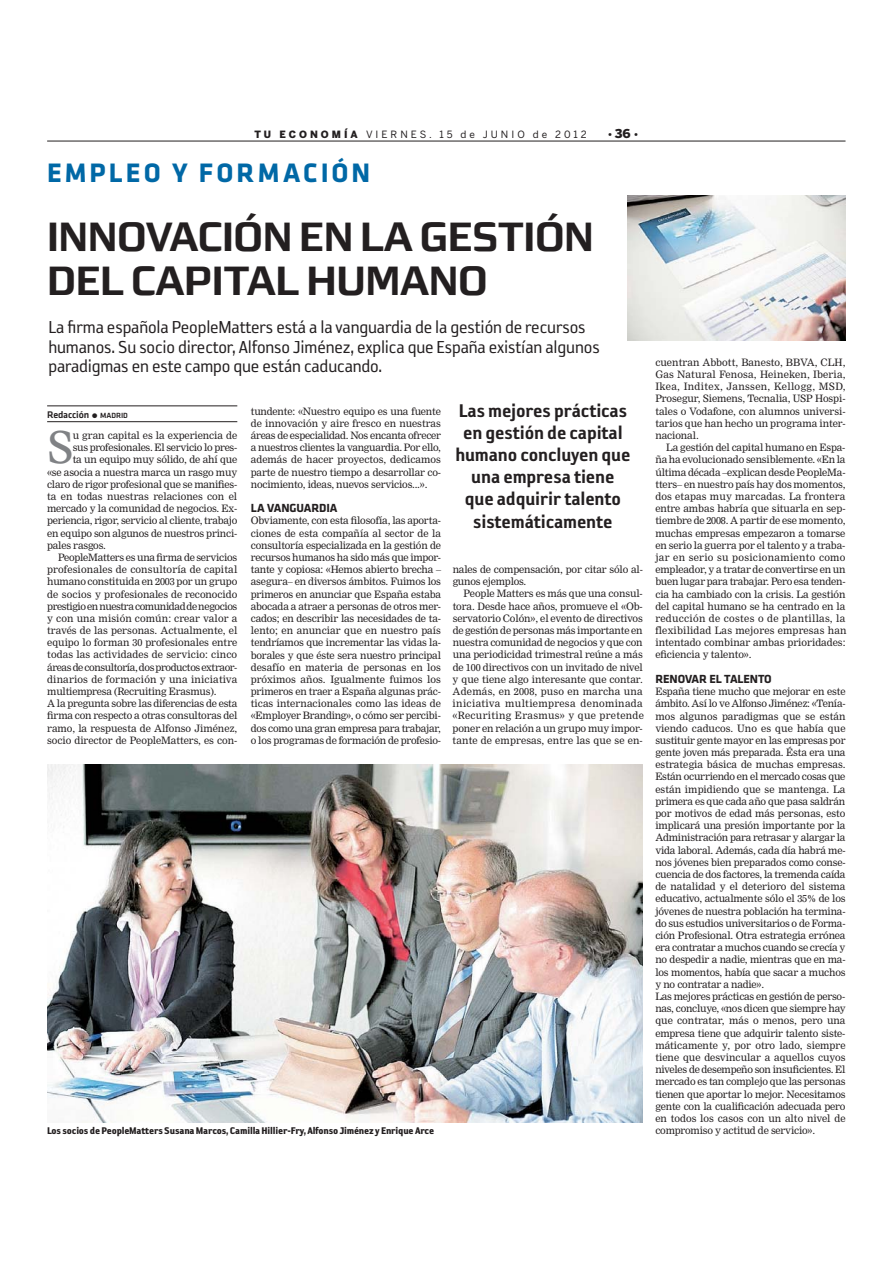
<style>
.page{position:relative;width:893px;height:1263px;background:#fff}
.page>*{position:absolute;margin:0;border:0;box-sizing:border-box;transform-origin:0 0}
.t1{font:43.05px "Nimrod MT Std";color:#808285}
.t2{font:700 40.95px/43.2px "Morgan Sans";letter-spacing:-.01em;color:#231f20}
.t3{font:700 27.75px "Klavika";letter-spacing:.105em;color:#0068a6}
.t4{font:21px/22.2px "Reykjavik One C Gauge";letter-spacing:-.01em;color:#231f20;text-align:center}
.t5{font:19.95px/20px "Reykjavik One A Gauge";letter-spacing:-.01em;color:#231f20}
.t6{font:700 12.15px "Klavika";letter-spacing:-.01em;color:#231f20}
.t7{font:11.1px "Reykjavik One D Gauge";letter-spacing:-.02em;color:#231f20}
.t8{font:10.05px/12.1px "Nimrod MT Std";letter-spacing:-.02em;color:#231f20;text-align:justify}
.t9{font:10.05px "Nimrod MT Std";letter-spacing:.01em;color:#231f20}
.t10{font:10.05px "Nimrod MT Std";letter-spacing:-.04em;color:#231f20}
.t11{font:10.05px "Nimrod MT Std";letter-spacing:.005em;color:#231f20}
.t12{font:10.05px "Nimrod MT Std";letter-spacing:.015em;color:#231f20}
.t13{font:10.05px "Benton Sans";letter-spacing:.3em;color:#231f20}
.t14{font:10.05px "Nimrod MT Std";color:#231f20}
.t15{font:500 10.05px "Klavika";letter-spacing:-.01em;color:#231f20}
.t16{font:900 10.05px "Benton Sans";color:#231f20}
.s1{font-weight:900}
.s2{font-size:12.15px}
.s3{font-size:7.8px}
</style>
<div class="page">
<hr style="left:47px;top:406px;width:190px;height:1px;background:#231f20">
<hr style="left:47px;top:421px;width:190px;height:1px;background:#231f20">
<img style="left:47px;top:764px;width:596px;height:358px">
<img style="left:627px;top:195px;width:218px;height:145px">
<hr style="left:47px;top:141px;width:798px;height:1px;background:#231f20">
<p class="t13" style="left:254px;top:129px;width:334px"><span class="s1">TU ECONOMÍA</span> VIERNES. 15 de JUNIO de 2012</p>
<p class="t16" style="left:608px;top:129px;width:32px">• <span class="s2">36</span> •</p>
<h3 class="t3" style="left:47px;top:162px;width:325px">EMPLEO Y FORMACIÓN</h3>
<h2 class="t2" style="left:47px;top:216px;width:548px">INNOVACIÓN EN LA GESTIÓN<br>DEL CAPITAL HUMANO</h2>
<h3 class="t5" style="left:48px;top:318px;width:553px">La firma española PeopleMatters está a la vanguardia de la gestión de recursos humanos. Su socio director, Alfonso Jiménez, explica que España existían algunos paradigmas en este campo que están caducando.</h3>
<p class="t15" style="left:47px;top:410px;width:82px">Redacción ● <span class="s3">MADRID</span></p>
<h3 class="t4" style="left:455px;top:401px;width:177px">Las mejores prácticas en gestión de capital humano concluyen que una empresa tiene que adquirir talento sistemáticamente</h3>
<p class="t8" style="left:251px;top:405px;width:192px">tundente: «Nuestro equipo es una fuente de innovación y aire fresco en nuestras áreas de especialidad. Nos encanta ofrecer a nuestros clientes la vanguardia. Por ello, además de hacer proyectos, dedicamos parte de nuestro tiempo a desarrollar co&shy;nocimiento, ideas, nuevos servicios...» .</p>
<p class="t6" style="left:251px;top:503px;width:88px">LA VANGUARDIA</p>
<p class="t8" style="left:251px;top:515px;width:192px">Obviamente, con esta filosofía, las aporta&shy;ciones de esta compañía al sector de la consultoría especializada en la gestión de recursos humanos ha sido más que impor&shy;tante y copiosa: «Hemos abierto brecha – asegura– en diversos ámbitos. Fuimos los primeros en anunciar que España estaba abocada a atraer a personas de otros mer&shy;cados; en describir las necesidades de ta&shy;lento; en anunciar que en nuestro país tendríamos que incrementar las vidas la&shy;borales y que éste ser a nuestro principal desafío en materia de personas en los próximos años. Igualmente fuimos los primeros en traer a España algunas prác&shy;ticas internacionales como las ideas de «Employer Branding », o cómo ser percibi&shy;dos como una gran empresa para trabajar, o los programas de formación de profesio-</p>
<h1 class="t1" style="left:47px;top:429px;width:28px">S</h1>
<p class="t8" style="left:73px;top:430px;width:166px">u gran capital es la experiencia de</p>
<p class="t8" style="left:73px;top:442px;width:166px">sus profesionales. El servicio lo pres-</p>
<p class="t8" style="left:73px;top:454px;width:166px">ta un equipo muy sólido, de ahí que</p>
<p class="t8" style="left:47px;top:466px;width:192px">«se asocia a nuestra marca un rasgo muy</p>
<p class="t8" style="left:47px;top:478px;width:192px">claro de rigor profesional que se manifies-</p>
<p class="t14" style="left:47px;top:492px;width:192px">ta en todas nuestras relaciones con el</p>
<p class="t8" style="left:47px;top:503px;width:192px">mercado y la comunidad de negocios. Ex-</p>
<p class="t8" style="left:47px;top:515px;width:192px">periencia, rigor, servicio al cliente, trabajo</p>
<p class="t8" style="left:47px;top:527px;width:192px">en equipo son algunos de nuestros princi-</p>
<p class="t8" style="left:47px;top:539px;width:60px">pales rasgos .</p>
<p class="t8" style="left:58px;top:552px;width:181px">PeopleMatters es una firma de servicios</p>
<p class="t9" style="left:47px;top:565px;width:192px">profesionales de consultoría de capital</p>
<p class="t8" style="left:47px;top:576px;width:192px">humano constituida en 2003 por un grupo</p>
<p class="t8" style="left:47px;top:588px;width:192px">de socios y profesionales de reconocido</p>
<p class="t10" style="left:47px;top:602px;width:192px">prestigio en nuestra comunidad de negocios</p>
<p class="t9" style="left:47px;top:614px;width:192px">y con una misión común: crear valor a</p>
<p class="t11" style="left:47px;top:626px;width:192px">través de las personas. Actualmente, el</p>
<p class="t8" style="left:47px;top:637px;width:192px">equipo lo forman 30 profesionales entre</p>
<p class="t9" style="left:47px;top:650px;width:192px">todas las actividades de servicio: cinco</p>
<p class="t10" style="left:47px;top:663px;width:192px">áreas de consultoría, dos productos extraor-</p>
<p class="t12" style="left:47px;top:675px;width:192px">dinarios de formación y una iniciativa</p>
<p class="t8" style="left:47px;top:686px;width:171px">multiempresa (Recruiting Erasmus).</p>
<p class="t8" style="left:47px;top:698px;width:192px">A la pregunta sobre las diferencias de esta</p>
<p class="t8" style="left:47px;top:710px;width:192px">firma con respecto a otras consultoras del</p>
<p class="t8" style="left:47px;top:722px;width:192px">ramo, la respuesta de Alfonso Jiménez,</p>
<p class="t8" style="left:47px;top:735px;width:192px">socio director de PeopleMatters, es con-</p>
<p class="t8" style="left:453px;top:564px;width:192px">nales de compensación, por citar sólo al&shy;gunos ejemplos .</p>
<p class="t8" style="left:453px;top:588px;width:193px;text-align:left;text-indent:11px">People Matters es más que una consul&shy;tora. Desde hace años, promueve el «Ob&shy;servatorio Colón», el evento de directivos de gestión de personas más importante en nuestra comunidad de negocios y que con una periodicidad trimestral reúne a más de 100 directivos con un invitado de nivel y que tiene algo interesante que contar.<br>Además, en 2008, puso en marcha una iniciativa multiempresa denominada «Recuriting Erasmus » y que pretende poner en relación a un grupo muy impor&shy;tante de empresas, entre las que se en-</p>
<p class="t7" style="left:47px;top:1127px;width:388px">Los socios de PeopleMatters Susana Marcos, Camilla Hillier-Fry, Alfonso Jiménez y Enrique Arce</p>
<p class="t8" style="left:655px;top:357px;width:192px">cuentran Abbott, Banesto, BBVA, CLH, Gas Natural Fenosa, Heineken, Iberia, Ikea, Inditex, Janssen, Kellogg, MSD, Prosegur, Siemens, Tecnalia, USP Hospi&shy;tales o Vodafone, con alumnos universi&shy;tarios que han hecho un programa inter&shy;nacional.</p>
<p class="t8" style="left:655px;top:442px;width:193px;text-indent:11px">La gestión del capital humano en Espa&shy;ña ha evolucionado sensiblemente. «En la última década –explican desde PeopleMa&shy;tters– en nuestro país hay dos momentos, dos etapas muy marcadas. La frontera entre ambas habría que situarla en sep&shy;tiembre de 2008. A partir de ese momento, muchas empresas empezaron a tomarse en serio la guerra por el talento y a traba&shy;jar en serio su posicionamiento como empleador, y a tratar de convertirse en un buen lugar para trabajar. Pero esa tenden&shy;cia ha cambiado con la crisis. La gestión del capital humano se ha centrado en la reducción de costes o de plantillas, la flexibilidad Las mejores empresas han intentado combinar ambas prioridades: eficiencia y talento».</p>
<p class="t6" style="left:655px;top:674px;width:118px">RENOVAR EL TALENTO</p>
<p class="t8" style="left:655px;top:686px;width:192px;text-align:left">España tiene mucho que mejorar en este ámbito. Así lo ve Alfonso Jiménez: «Tenía&shy;mos algunos paradigmas que se están viendo caducos. Uno es que había que sustituir gente mayor en las empresas por gente joven más preparada. Ésta era una estrategia básica de muchas empresas.<br>Están ocurriendo en el mercado cosas que están impidiendo que se mantenga. La primera es que cada año que pasa saldrán por motivos de edad más personas, esto implicará una presión importante por la Administraci ón para retrasar y alargar la vida laboral. Además, cada día habrá me&shy;nos jóvenes bien preparados como conse&shy;cuencia de dos factores, la tremenda caída de natalidad y el deterioro del sistema educativo, actualmente sólo el 35% de los jóvenes de nuestra población ha termina&shy;do sus estudios universitarios o de Forma&shy;ción Profesional. Otra estrategia errónea era contratar a muchos cuando se crecía y no despedir a nadie, mientras que en ma&shy;los momentos, había que sacar a muchos y no contratar a nadie» .<br>Las mejores prácticas en gestión de perso&shy;nas, concluye, «nos dicen que siempre hay que contratar, más o menos, pero una empresa tiene que adquirir talento siste&shy;máticamente y, por otro lado, siempre tiene que desvincular a aquellos cuyos niveles de desempeño son insuficientes. El mercado es tan complejo que las personas tienen que aportar lo mejor. Necesitamos gente con la cualificación adecuada pero en todos los casos con un alto nivel de compromiso y actitud de servicio ».</p>
</div>
